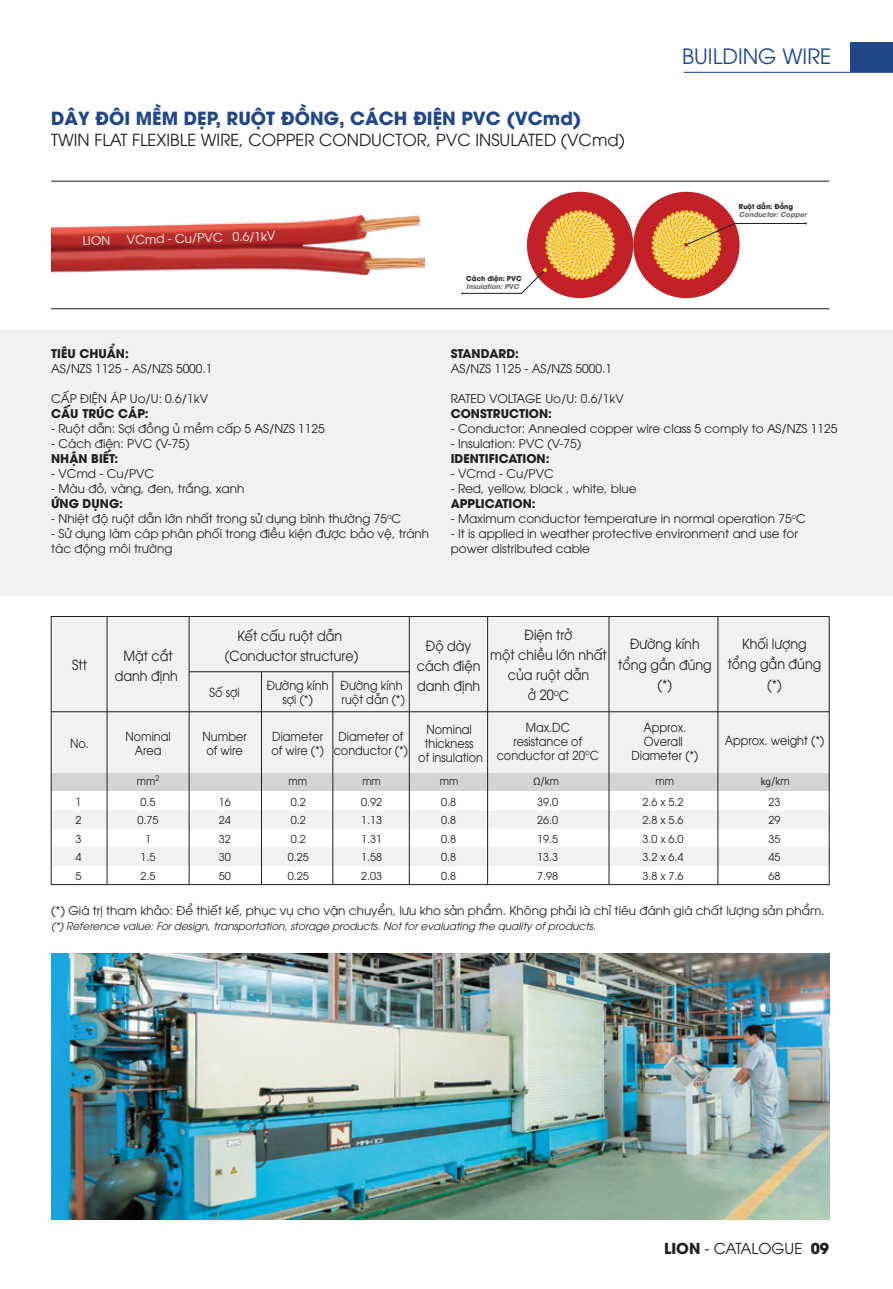
<style>
.page{position:relative;width:893px;height:1289px;background:#fff}
.page>*{position:absolute;margin:0;border:0;box-sizing:border-box;transform-origin:0 0}
.t1{font:21px "UTM Avo";color:#1f4789}
.t2{font:700 18px "UTM Avo";color:#1f4789}
.t3{font:16.5px "UTM Avo";color:#231f20}
.t4{font:15px "UTM Avo";color:#231f20}
.t5{font:13.95px/20.1px "UTM Avo";color:#231f20;text-align:center;scale:.91 1}
.t6{font:12.45px/14px "UTM Avo";color:#231f20;text-align:center;scale:.91 1}
.t7{font:12px/15px "UTM Avo";color:#231f20}
.t8{font:700 12px "UTM Avo";color:#231f20}
.t9{font:12px "UTM Avo";color:#fff}
.t10{font:10.8px/18.6px "UTM Avo";color:#231f20;text-align:justify}
.t11{font:10.8px "UTM Avo";color:#231f20;scale:.91 1}
.t12{font:italic 10.5px "UTM Avo";color:#231f20}
.t13{font:italic 700 6.75px "UTM Avo";color:#6d6e71}
.t14{font:700 6.75px "UTM Avo";color:#231f20}
.s1{font-family:"Myriad Pro"}
.s2{font-weight:700}
</style>
<div class="page">
<div style="left:0;top:330px;width:893px;height:265px;background:#f1f1f2"></div>
<div style="left:51px;top:616px;width:778px;height:157px;background:#f1f1f2"></div>
<div style="left:51px;top:773px;width:778px;height:18px;background:#d1d3d4"></div>
<div style="left:51px;top:810px;width:778px;height:18px;background:#f1f1f2"></div>
<div style="left:51px;top:847px;width:778px;height:19px;background:#f1f1f2"></div>
<hr style="left:107px;top:616px;width:1px;height:268px;background:#231f20">
<hr style="left:189px;top:616px;width:1px;height:268px;background:#231f20">
<hr style="left:261px;top:671px;width:1px;height:213px;background:#231f20">
<hr style="left:333px;top:671px;width:1px;height:213px;background:#231f20">
<hr style="left:409px;top:616px;width:1px;height:268px;background:#231f20">
<hr style="left:51px;top:711px;width:778px;height:1px;background:#231f20">
<hr style="left:189px;top:671px;width:220px;height:1px;background:#231f20">
<hr style="left:487px;top:616px;width:1px;height:268px;background:#231f20">
<hr style="left:609px;top:616px;width:1px;height:268px;background:#231f20">
<hr style="left:718px;top:616px;width:1px;height:268px;background:#231f20">
<hr style="left:51px;top:181px;width:778px;height:1px;background:#231f20">
<hr style="left:51px;top:308px;width:778px;height:1px;background:#231f20">
<img style="left:51px;top:216px;width:373px;height:58px">
<div style="left:633px;top:192px;width:107px;height:106px;background:#c22127;border-radius:50%"></div>
<div style="left:527px;top:192px;width:106px;height:106px;background:#c22127;border-radius:50%"></div>
<svg style="left:461px;top:210px;width:154px;height:85px"></svg>
<svg style="left:651px;top:210px;width:156px;height:70px"></svg>
<img style="left:51px;top:953px;width:778px;height:266px">
<div style="left:850px;top:43px;width:43px;height:29px;background:#1f4789"></div>
<hr style="left:684px;top:72px;width:209px;height:1px;background:#1f4789">
<h2 class="t2" style="left:51px;top:103px;width:532px">DÂY ĐÔI MỀM DẸP, RUỘT ĐỒNG, CÁCH ĐIỆN PVC (VCmd)</h2>
<h3 class="t3" style="left:51px;top:127px;width:575px">TWIN FLAT FLEXIBLE WIRE, COPPER CONDUCTOR, PVC INSULATED (VCmd)</h3>
<p class="t9" style="left:83px;top:231px;width:29px;rotate:-1deg">LION</p>
<p class="t9" style="left:127px;top:230px;width:150px;rotate:-1deg">VCmd - Cu/PVC 0.6/1kV</p>
<p class="t14" style="left:466px;top:273px;width:57px">Cách điện: PVC</p>
<p class="t13" style="left:466px;top:281px;width:54px">Insulation: PVC</p>
<h1 class="t1" style="left:682px;top:40px;width:151px">BUILDING WIRE</h1>
<p class="t14" style="left:739px;top:201px;width:56px">Ruột dẫn: Đồng</p>
<p class="t13" style="left:739px;top:209px;width:69px">Conductor: Copper</p>
<p class="t8" style="left:51px;top:344px;width:79px">TIÊU CHUẨN:</p>
<p class="t7" style="left:51px;top:360px;width:163px">AS/NZS 1125 - AS/NZS 5000.1</p>
<p class="t7" style="left:51px;top:390px;width:159px">CẤP ĐIỆN ÁP Uo/U: 0.6/1kV</p>
<p class="t8" style="left:51px;top:404px;width:99px">CẤU TRÚC CÁP:</p>
<p class="t7" style="left:51px;top:420px;width:275px">- Ruột dẫn: Sợi đồng ủ mềm cấp 5 AS/NZS 1125</p>
<p class="t7" style="left:51px;top:435px;width:140px">- Cách điện: PVC (V-75)</p>
<p class="t8" style="left:51px;top:449px;width:69px">NHẬN BIẾT:</p>
<p class="t7" style="left:51px;top:465px;width:105px">- VCmd - Cu/PVC</p>
<p class="t7" style="left:51px;top:480px;width:195px">- Màu đỏ, vàng, đen, trắng, xanh</p>
<p class="t8" style="left:51px;top:494px;width:73px">ỨNG DỤNG:</p>
<p class="t7" style="left:51px;top:510px;width:352px">- Nhiệt độ ruột dẫn lớn nhất trong sử dụng bình thường 75<sup>o</sup>C</p>
<p class="t7" style="left:51px;top:525px;width:380px">- Sử dụng làm cáp phân phối trong điều kiện được bảo vệ, tránh tác động môi trường</p>
<p class="t8" style="left:451px;top:344px;width:70px">STANDARD:</p>
<p class="t7" style="left:451px;top:360px;width:163px">AS/NZS 1125 - AS/NZS 5000.1</p>
<p class="t7" style="left:451px;top:390px;width:175px">RATED VOLTAGE Uo/U: 0.6/1kV</p>
<p class="t8" style="left:451px;top:404px;width:103px">CONSTRUCTION:</p>
<p class="t7" style="left:451px;top:420px;width:388px">- Conductor: Annealed copper wire class 5 comply to AS/NZS 1125</p>
<p class="t7" style="left:451px;top:435px;width:132px">- Insulation: PVC (V-75)</p>
<p class="t8" style="left:451px;top:449px;width:100px">IDENTIFICATION:</p>
<p class="t7" style="left:451px;top:465px;width:105px">- VCmd - Cu/PVC</p>
<p class="t7" style="left:451px;top:480px;width:187px">- Red, yellow, black , white, blue</p>
<p class="t8" style="left:451px;top:494px;width:86px">APPLICATION:</p>
<p class="t7" style="left:451px;top:510px;width:357px">- Maximum conductor temperature in normal operation 75<sup>o</sup>C</p>
<p class="t7" style="left:451px;top:525px;width:349px">- It is applied in weather protective environment and use for power distributed cable</p>
<p class="t5" style="left:72px;top:653px;width:18px">Stt</p>
<p class="t5" style="left:115px;top:644px;width:71px">Mặt cắt danh định</p>
<p class="t5" style="left:225px;top:625px;width:148px">Kết cấu ruột dẫn (Conductor structure)</p>
<p class="t5" style="left:417px;top:634px;width:71px">Độ dày cách điện danh định</p>
<p class="t5" style="left:490px;top:623px;width:130px">Điện trở<br>một chiều lớn nhất của ruột dẫn<br>ở 20<sup>o</sup>C</p>
<p class="t5" style="left:618px;top:633px;width:104px">Đường kính tổng gần đúng (*)</p>
<p class="t5" style="left:728px;top:632px;width:104px">Khối lượng tổng gần đúng</p>
<p class="t6" style="left:341px;top:677px;width:70px">Đường kính</p>
<p class="t5" style="left:767px;top:673px;width:18px">(*)</p>
<p class="t6" style="left:341px;top:691px;width:71px">ruột dẫn (*)</p>
<p class="t6" style="left:210px;top:684px;width:35px">Số sợi</p>
<p class="t6" style="left:267px;top:677px;width:70px">Đường kính sợi (*)</p>
<p class="t6" style="left:70px;top:735px;width:22px">No.</p>
<p class="t6" style="left:125px;top:728px;width:51px">Nominal<br>Area</p>
<p class="t6" style="left:203px;top:728px;width:50px">Number of wire</p>
<p class="t6" style="left:271px;top:728px;width:59px;text-align:left">Diameter of wire (*)</p>
<p class="t6" style="left:334px;top:728px;width:83px">Diameter of conductor (*)</p>
<p class="t6" style="left:418px;top:721px;width:73px">Nominal thickness<br>of insulation</p>
<p class="t6" style="left:497px;top:719px;width:114px">Max.DC<br>resistance of conductor at 20<sup>o</sup>C</p>
<p class="t6" style="left:631px;top:719px;width:75px">Approx.<br>Overall<br>Diameter (*)</p>
<p class="t6" style="left:725px;top:732px;width:111px">Approx. weight (*)</p>
<p class="t11" style="left:137px;top:772px;width:26px">mm<sup>2</sup></p>
<p class="t11" style="left:288px;top:772px;width:22px">mm</p>
<p class="t11" style="left:362px;top:772px;width:22px">mm</p>
<p class="t11" style="left:440px;top:772px;width:22px">mm</p>
<p class="t11" style="left:534px;top:772px;width:30px"><span class="s1">Ω</span>/km</p>
<p class="t11" style="left:656px;top:772px;width:22px">mm</p>
<p class="t11" style="left:761px;top:772px;width:33px"><span class="s1">kg</span>/km</p>
<p class="t10" style="left:76px;top:791px;width:8px">1<br>2<br>3<br>4<br>5</p>
<p class="t10" style="left:138px;top:791px;width:23px;text-align:center">0.5<br>0.75<br>1<br>1.5<br>2.5</p>
<p class="t10" style="left:219px;top:791px;width:14px">16<br>24<br>32<br>30<br>50</p>
<p class="t10" style="left:288px;top:791px;width:23px;text-align:left">0.2<br>0.2<br>0.2<br>0.25<br>0.25</p>
<p class="t10" style="left:361px;top:791px;width:23px">0.92<br>1.13<br>1.31<br>1.58<br>2.03</p>
<p class="t10" style="left:441px;top:791px;width:17px">0.8<br>0.8<br>0.8<br>0.8<br>0.8</p>
<p class="t10" style="left:537px;top:791px;width:23px">39.0<br>26.0<br>19.5<br>13.3<br>7.98</p>
<p class="t10" style="left:642px;top:791px;width:43px">2.6 x 5.2<br>2.8 x 5.6<br>3.0 x 6.0<br>3.2 x 6.4<br>3.8 x 7.6</p>
<p class="t10" style="left:768px;top:791px;width:14px">23<br>29<br>35<br>45<br>68</p>
<p class="t7" style="left:51px;top:901px;width:775px">(*) Giá trị tham khảo: Để thiết kế, phục vụ cho vận chuyển, lưu kho sản phẩm. Không phải là chỉ tiêu đánh giá chất lượng sản phẩm.</p>
<p class="t12" style="left:51px;top:917px;width:546px">(*) Reference value: For design, transportation, storage products. Not for evaluating the quality of products.</p>
<p class="t4" style="left:664px;top:1236px;width:167px"><span class="s2">LION</span> - CATALOGUE <span class="s2">09</span></p>
</div>
